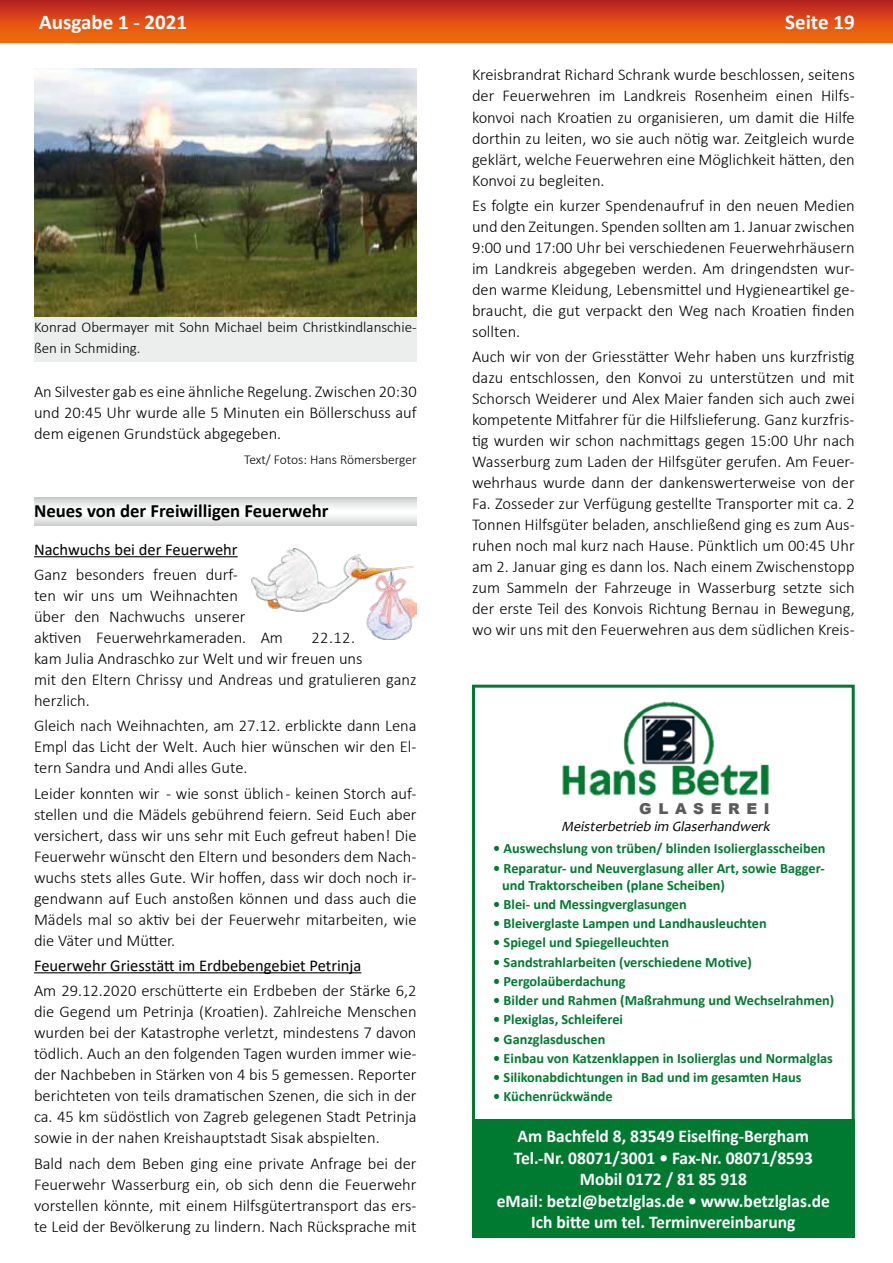
<style>
.page{position:relative;width:893px;height:1263px;background:#fff}
.page>*{position:absolute;margin:0;border:0;box-sizing:border-box;transform-origin:0 0}
.t1{font:700 21px "Calibri";color:#fff}
.t2{font:700 18.75px "Calibri";color:#000}
.t3{font:700 18px/21.6px "Calibri";color:#fff;text-align:center}
.t4{font:300 16.5px/21px "Calibri";color:#000;text-align:justify}
.t5{font:16.5px "Calibri";color:#000}
.t6{font:300 15px/21px "Calibri";color:#000}
.t7{font:15px "Arial MT Black";letter-spacing:.44em;color:#5a5b5d}
.t8{font:700 14.25px/17.1px "Calibri";color:#007a30}
.t9{font:italic 14.25px "Candara";color:#000}
.t10{font:300 13.5px "Calibri";color:#000}
</style>
<div class="page">
<div style="left:0;top:0;width:893px;height:43px;background:linear-gradient(to bottom,#be2320,#f87409)"></div>
<div style="left:34px;top:316px;width:383px;height:45px;background:#eceded"></div>
<img style="left:34px;top:68px;width:383px;height:248px">
<svg style="left:34px;top:498px;width:383px;height:27px"></svg>
<hr style="left:34px;top:556px;width:204px;height:1px;background:#000">
<hr style="left:34px;top:972px;width:327px;height:1px;background:#000">
<img style="left:251px;top:548px;width:166px;height:91px">
<div style="left:472px;top:1119px;width:383px;height:118px;background:#007a30"></div>
<img style="left:562px;top:701px;width:207px;height:95px">
<div style="left:472px;top:685px;width:383px;height:552px;border:3px solid #007a30"></div>
<p class="t1" style="left:39px;top:7px;width:150px">Ausgabe 1 - 2021</p>
<p class="t1" style="left:785px;top:7px;width:71px">Seite 19</p>
<p class="t6" style="left:34px;top:316px;width:384px">Konrad Obermayer mit Sohn Michael beim Christkindlanschie&shy;ßen in Schmiding.</p>
<p class="t4" style="left:34px;top:381px;width:384px">An Silvester gab es eine ähnliche Regelung. Zwischen 20:30 und 20:45 Uhr wurde alle 5 Minuten ein Böllerschuss auf dem eigenen Grundstück abgegeben.</p>
<p class="t10" style="left:244px;top:451px;width:174px">Text/ Fotos: Hans Römersberger</p>
<p class="t2" style="left:34px;top:497px;width:296px">Neues von der Freiwilligen Feuerwehr</p>
<p class="t5" style="left:34px;top:538px;width:205px">Nachwuchs bei der Feuerwehr</p>
<p class="t4" style="left:34px;top:564px;width:250px;text-align:left">Ganz besonders freuen durf-<br>ten wir uns um Weihnachten<br>über den Nachwuchs unserer aktiven Feuerwehrkameraden. Am</p>
<p class="t4" style="left:34px;top:627px;width:384px;text-align:left;text-indent:277px">22.12.<br>kam Julia Andraschko zur Welt und wir freuen uns<br>mit den Eltern Chrissy und Andreas und gratulieren ganz herzlich.</p>
<p class="t4" style="left:34px;top:715px;width:384px">Gleich nach Weihnachten, am 27.12. erblickte dann Lena Empl das Licht der Welt. Auch hier wünschen wir den El&shy;tern Sandra und Andi alles Gute.</p>
<p class="t4" style="left:34px;top:782px;width:384px">Leider konnten wir - wie sonst üblich - keinen Storch auf&shy;stellen und die Mädels gebührend feiern. Seid Euch aber versichert, dass wir uns sehr mit Euch gefreut haben! Die Feuerwehr wünscht den Eltern und besonders dem Nach&shy;wuchs stets alles Gute. Wir hoffen, dass wir doch noch ir&shy;gendwann auf Euch anstoßen können und dass auch die Mädels mal so aktiv bei der Feuerwehr mitarbeiten, wie die Väter und Mütter.</p>
<p class="t5" style="left:34px;top:954px;width:329px">Feuerwehr Griesstätt im Erdbebengebiet Petrinja</p>
<p class="t4" style="left:34px;top:980px;width:384px">Am 29.12.2020 erschütterte ein Erdbeben der Stärke 6,2 die Gegend um Petrinja (Kroatien). Zahlreiche Menschen wurden bei der Katastrophe verletzt, mindestens 7 davon tödlich. Auch an den folgenden Tagen wurden immer wie&shy;der Nachbeben in Stärken von 4 bis 5 gemessen. Reporter berichteten von teils dramatischen Szenen, die sich in der ca. 45 km südöstlich von Zagreb gelegenen Stadt Petrinja sowie in der nahen Kreishauptstadt Sisak abspielten.</p>
<p class="t4" style="left:34px;top:1152px;width:384px">Bald nach dem Beben ging eine private Anfrage bei der Feuerwehr Wasserburg ein, ob sich denn die Feuerwehr vorstellen könnte, mit einem Hilfsgütertransport das ers&shy;te Leid der Bevölkerung zu lindern. Nach Rücksprache mit</p>
<p class="t4" style="left:472px;top:64px;width:384px">Kreisbrandrat Richard Schrank wurde beschlossen, seitens der Feuerwehren im Landkreis Rosenheim einen Hilfs&shy;konvoi nach Kroatien zu organisieren, um damit die Hilfe dorthin zu leiten, wo sie auch nötig war. Zeitgleich wurde geklärt, welche Feuerwehren eine Möglichkeit hätten, den Konvoi zu begleiten.</p>
<p class="t4" style="left:472px;top:195px;width:384px">Es folgte ein kurzer Spendenaufruf in den neuen Medien und den Zeitungen. Spenden sollten am 1. Januar zwischen 9:00 und 17:00 Uhr bei verschiedenen Feuerwehrhäusern im Landkreis abgegeben werden. Am dringendsten wur&shy;den warme Kleidung, Lebensmittel und Hygieneartikel ge&shy;braucht, die gut verpackt den Weg nach Kroatien finden sollten.</p>
<p class="t4" style="left:472px;top:346px;width:384px">Auch wir von der Griesstätter Wehr haben uns kurzfristig dazu entschlossen, den Konvoi zu unterstützen und mit Schorsch Weiderer und Alex Maier fanden sich auch zwei kompetente Mitfahrer für die Hilfslieferung. Ganz kurzfris&shy;tig wurden wir schon nachmittags gegen 15:00 Uhr nach Wasserburg zum Laden der Hilfsgüter gerufen. Am Feuer&shy;wehrhaus wurde dann der dankenswerterweise von der Fa. Zosseder zur Verfügung gestellte Transporter mit ca. 2<br>Tonnen Hilfsgüter beladen, anschließend ging es zum Aus&shy;ruhen noch mal kurz nach Hause. Pünktlich um 00:45 Uhr am 2. Januar ging es dann los. Nach einem Zwischenstopp zum Sammeln der Fahrzeuge in Wasserburg setzte sich der erste Teil des Konvois Richtung Bernau in Bewegung, wo wir uns mit den Feuerwehren aus dem südlichen Kreis-</p>
<p class="t7" style="left:639px;top:799px;width:132px">GLASEREI</p>
<p class="t9" style="left:561px;top:817px;width:214px">Meisterbetrieb im Glaserhandwerk</p>
<p class="t8" style="left:493px;top:840px;width:334px">• Auswechslung von trüben/ blinden Isolierglasscheiben</p>
<p class="t8" style="left:502px;top:859px;width:324px;text-indent:-9px">• Reparatur- und Neuverglasung aller Art, sowie Bagger&shy;und Traktorscheiben (plane Scheiben)</p>
<p class="t8" style="left:493px;top:896px;width:195px">• Blei- und Messingverglasungen</p>
<p class="t8" style="left:493px;top:915px;width:275px">• Bleiverglaste Lampen und Landhausleuchten</p>
<p class="t8" style="left:493px;top:934px;width:177px">• Spiegel und Spiegelleuchten</p>
<p class="t8" style="left:493px;top:953px;width:260px">• Sandstrahlarbeiten (verschiedene Motive)</p>
<p class="t8" style="left:493px;top:972px;width:134px">• Pergolaüberdachung</p>
<p class="t8" style="left:493px;top:992px;width:343px">• Bilder und Rahmen (Maßrahmung und Wechselrahmen)</p>
<p class="t8" style="left:493px;top:1011px;width:131px">• Plexiglas, Schleiferei</p>
<p class="t8" style="left:493px;top:1030px;width:114px">• Ganzglasduschen</p>
<p class="t8" style="left:493px;top:1049px;width:341px">• Einbau von Katzenklappen in Isolierglas und Normalglas</p>
<p class="t8" style="left:493px;top:1069px;width:310px">• Silikonabdichtungen in Bad und im gesamten Haus</p>
<p class="t8" style="left:493px;top:1088px;width:121px">• Küchenrückwände</p>
<p class="t3" style="left:497px;top:1125px;width:335px">Am Bachfeld 8, 83549 Eiselfing-Bergham Tel.-Nr. 08071/3001 • Fax-Nr. 08071/8593<br>Mobil 0172 / 81 85 918<br>eMail: betzl@betzlglas.de • www.betzlglas.de Ich bitte um tel. Terminvereinbarung</p>
</div>
